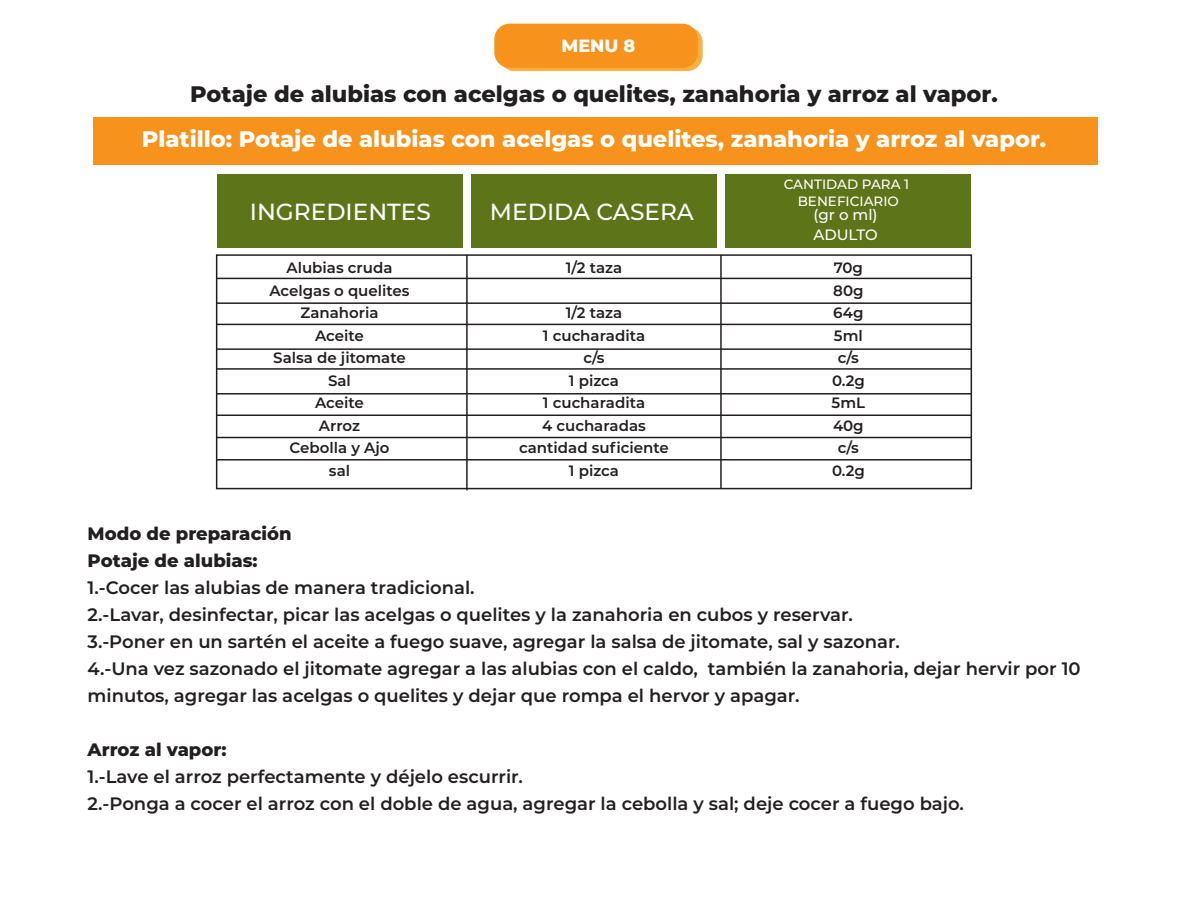
<style>
.page{position:relative;width:1188px;height:918px;background:#fff}
.page>*{position:absolute;margin:0;border:0;box-sizing:border-box;transform-origin:0 0}
.t1{font:500 23.25px "Montserrat";color:#fff}
.t2{font:800 22.5px "Montserrat";color:#fff}
.t3{font:800 22.5px "Montserrat";color:#231f20}
.t4{font:600 18px/27px "Montserrat";color:#231f20}
.t5{font:800 18px/27px "Montserrat";color:#231f20}
.t6{font:800 17.7px "Montserrat";color:#fff}
.t7{font:600 15px/22.5px "Montserrat";color:#231f20;text-align:center}
.t8{font:500 15px/20px "Montserrat";color:#fff}
.t9{font:500 13.5px/16.2px "Montserrat";color:#fff;text-align:center}
</style>
<div class="page">
<div style="left:93px;top:117px;width:1004px;height:48px;background:#f7931d"></div>
<div style="left:499px;top:27px;width:204px;height:44px;background:#fbb03f;border-radius:15px"></div>
<div style="left:494px;top:24px;width:204px;height:44px;background:#f7931d;border-radius:15px"></div>
<div style="left:217px;top:174px;width:246px;height:74px;background:#5d7519"></div>
<div style="left:471px;top:174px;width:246px;height:74px;background:#5d7519"></div>
<div style="left:725px;top:174px;width:246px;height:74px;background:#5d7519"></div>
<div style="left:216px;top:254px;width:756px;height:235px;border:2px solid #231f20"></div>
<hr style="left:217px;top:278px;width:754px;height:1px;background:#231f20">
<hr style="left:217px;top:302px;width:754px;height:2px;background:#231f20">
<hr style="left:217px;top:324px;width:754px;height:1px;background:#231f20">
<hr style="left:217px;top:348px;width:754px;height:2px;background:#231f20">
<hr style="left:217px;top:368px;width:754px;height:2px;background:#231f20">
<hr style="left:217px;top:393px;width:754px;height:2px;background:#231f20">
<hr style="left:217px;top:415px;width:754px;height:1px;background:#231f20">
<hr style="left:217px;top:437px;width:754px;height:1px;background:#231f20">
<hr style="left:217px;top:459px;width:754px;height:2px;background:#231f20">
<hr style="left:466px;top:255px;width:2px;height:235px;background:#231f20">
<hr style="left:720px;top:255px;width:2px;height:234px;background:#231f20">
<p class="t6" style="left:561px;top:33px;width:75px">MENU 8</p>
<p class="t3" style="left:190px;top:77px;width:809px">Potaje de alubias con acelgas o quelites, zanahoria y arroz al vapor.</p>
<p class="t2" style="left:142px;top:123px;width:906px">Platillo: Potaje de alubias con acelgas o quelites, zanahoria y arroz al vapor.</p>
<p class="t1" style="left:250px;top:196px;width:183px">INGREDIENTES</p>
<p class="t1" style="left:490px;top:196px;width:206px">MEDIDA CASERA</p>
<p class="t7" style="left:269px;top:256px;width:142px">Alubias cruda<br>Acelgas o quelites<br>Zanahoria<br>Aceite<br>Salsa de jitomate<br>Sal<br>Aceite<br>Arroz<br>Cebolla y Ajo<br>sal</p>
<p class="t7" style="left:566px;top:256px;width:58px">1/2 taza</p>
<p class="t7" style="left:519px;top:301px;width:151px">1/2 taza<br>1 cucharadita<br>c/s<br>1 pizca<br>1 cucharadita<br>4 cucharadas cantidad suficiente<br>1 pizca</p>
<p class="t9" style="left:784px;top:176px;width:127px">CANTIDAD PARA 1<br>BENEFICIARIO</p>
<p class="t8" style="left:813px;top:204px;width:66px">(gr o ml)<br>ADULTO</p>
<p class="t7" style="left:832px;top:256px;width:35px">70g<br>80g<br>64g<br>5ml c/s<br>0.2g<br>5mL<br>40g c/s<br>0.2g</p>
<p class="t5" style="left:88px;top:519px;width:206px">Modo de preparación<br>Potaje de alubias:</p>
<p class="t4" style="left:88px;top:573px;width:995px">1.-Cocer las alubias de manera tradicional.<br>2.-Lavar, desinfectar, picar las acelgas o quelites y la zanahoria en cubos y reservar.<br>3.-Poner en un sartén el aceite a fuego suave, agregar la salsa de jitomate, sal y sazonar.<br>4.-Una vez sazonado el jitomate agregar a las alubias con el caldo, también la zanahoria, dejar hervir por 10 minutos, agregar las acelgas o quelites y dejar que rompa el hervor y apagar.</p>
<p class="t5" style="left:88px;top:735px;width:141px">Arroz al vapor:</p>
<p class="t4" style="left:88px;top:762px;width:878px">1.-Lave el arroz perfectamente y déjelo escurrir.<br>2.-Ponga a cocer el arroz con el doble de agua, agregar la cebolla y sal; deje cocer a fuego bajo.</p>
</div>
